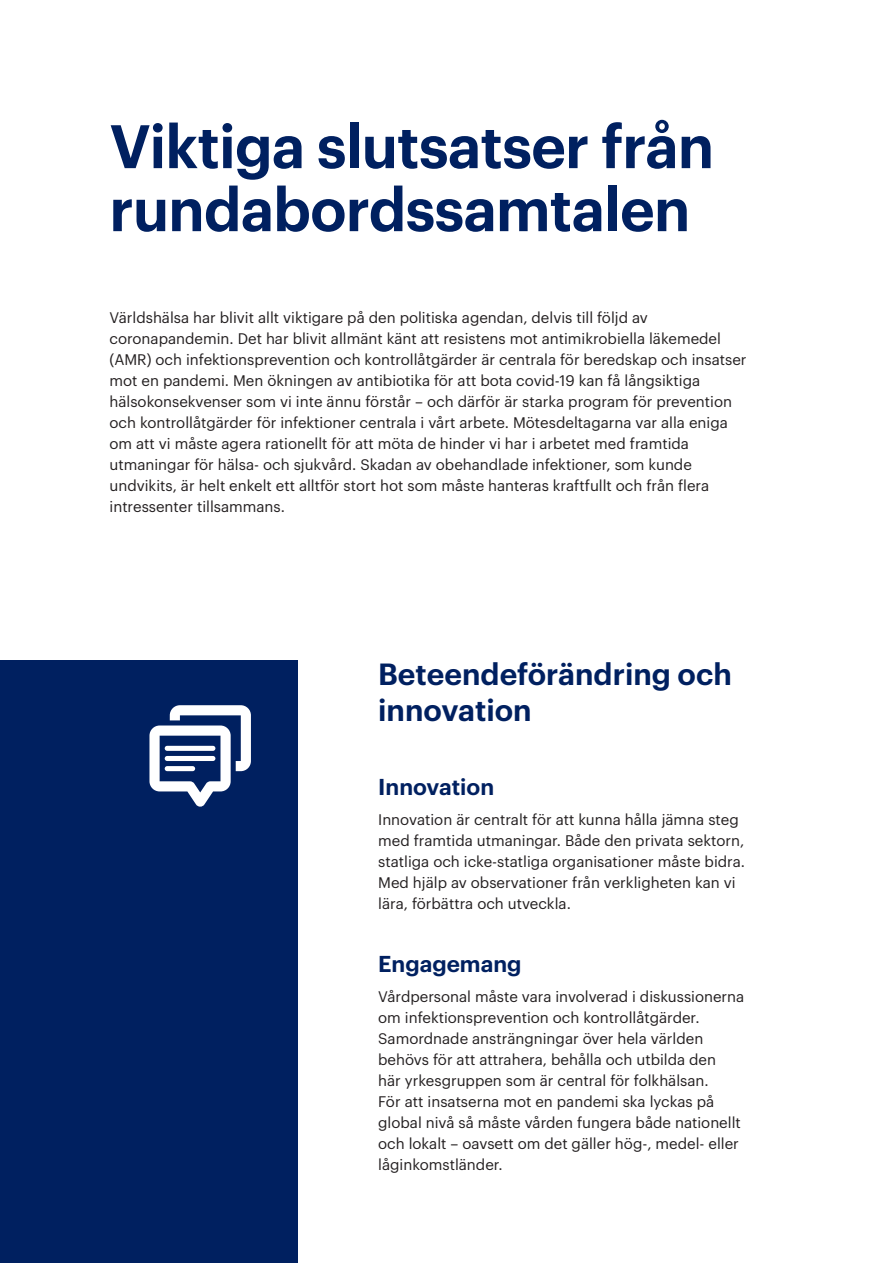
<style>
.page{position:relative;width:893px;height:1263px;background:#fff}
.page>*{position:absolute;margin:0;border:0;box-sizing:border-box;transform-origin:0 0}
.Subheadline_Regular_blue{font:600 60px/63px "Graphik";letter-spacing:-.01em;color:#002060}
.Subheadline_Regular_blue-2{font:600 30px/36px "Graphik";color:#002060}
.Body_black{font:600 22.5px "Graphik";color:#002060}
.Body_black-2{font:15px/21px "Graphik";color:#231f20}
</style>
<div class="page">
<div style="left:0;top:660px;width:297px;height:603px;background:#002060"></div>
<svg style="left:149px;top:705px;width:102px;height:102px"></svg>
<div style="left:165px;top:746px;width:50px;height:5px;background:#fff;border-radius:3px"></div>
<div style="left:165px;top:756px;width:50px;height:5px;background:#fff;border-radius:3px"></div>
<div style="left:165px;top:766px;width:30px;height:5px;background:#fff;border-radius:3px"></div>
<p class="Subheadline_Regular_blue" style="left:110px;top:110px;width:606px">Viktiga slutsatser från rundabordssamtalen</p>
<p class="Body_black-2" style="left:110px;top:306px;width:638px">Världshälsa har blivit allt viktigare på den politiska agendan, delvis till följd av coronapandemin. Det har blivit allmänt känt att resistens mot antimikrobiella läkemedel (AMR) och infektionsprevention och kontrollåtgärder är centrala för beredskap och insatser mot en pandemi. Men ökningen av antibiotika för att bota covid-19 kan få långsiktiga hälsokonsekvenser som vi inte ännu förstår – och därför är starka program för prevention och kontrollåtgärder för infektioner centrala i vårt arbete. Mötesdeltagarna var alla eniga om att vi måste agera rationellt för att möta de hinder vi har i arbetet med framtida utmaningar för hälsa- och sjukvård. Skadan av obehandlade infektioner, som kunde undvikits, är helt enkelt ett alltför stort hot som måste hanteras kraftfullt och från flera intressenter tillsammans.</p>
<p class="Subheadline_Regular_blue-2" style="left:378px;top:654px;width:355px">Beteendeförändring och innovation</p>
<p class="Body_black" style="left:378px;top:770px;width:118px">Innovation</p>
<p class="Body_black-2" style="left:378px;top:807px;width:368px">Innovation är centralt för att kunna hålla jämna steg med framtida utmaningar. Både den privata sektorn, statliga och icke-statliga organisationer måste bidra.<br>Med hjälp av observationer från verkligheten kan vi lära, förbättra och utveckla.</p>
<p class="Body_black" style="left:378px;top:947px;width:145px">Engagemang</p>
<p class="Body_black-2" style="left:378px;top:985px;width:368px">Vårdpersonal måste vara involverad i diskussionerna om infektionsprevention och kontrollåtgärder.<br>Samordnade ansträngningar över hela världen behövs för att attrahera, behålla och utbilda den<br>här yrkesgruppen som är central för folkhälsan.<br>För att insatserna mot en pandemi ska lyckas på global nivå så måste vården fungera både nationellt och lokalt – oavsett om det gäller hög-, medel- eller låginkomstländer.</p>
</div>
